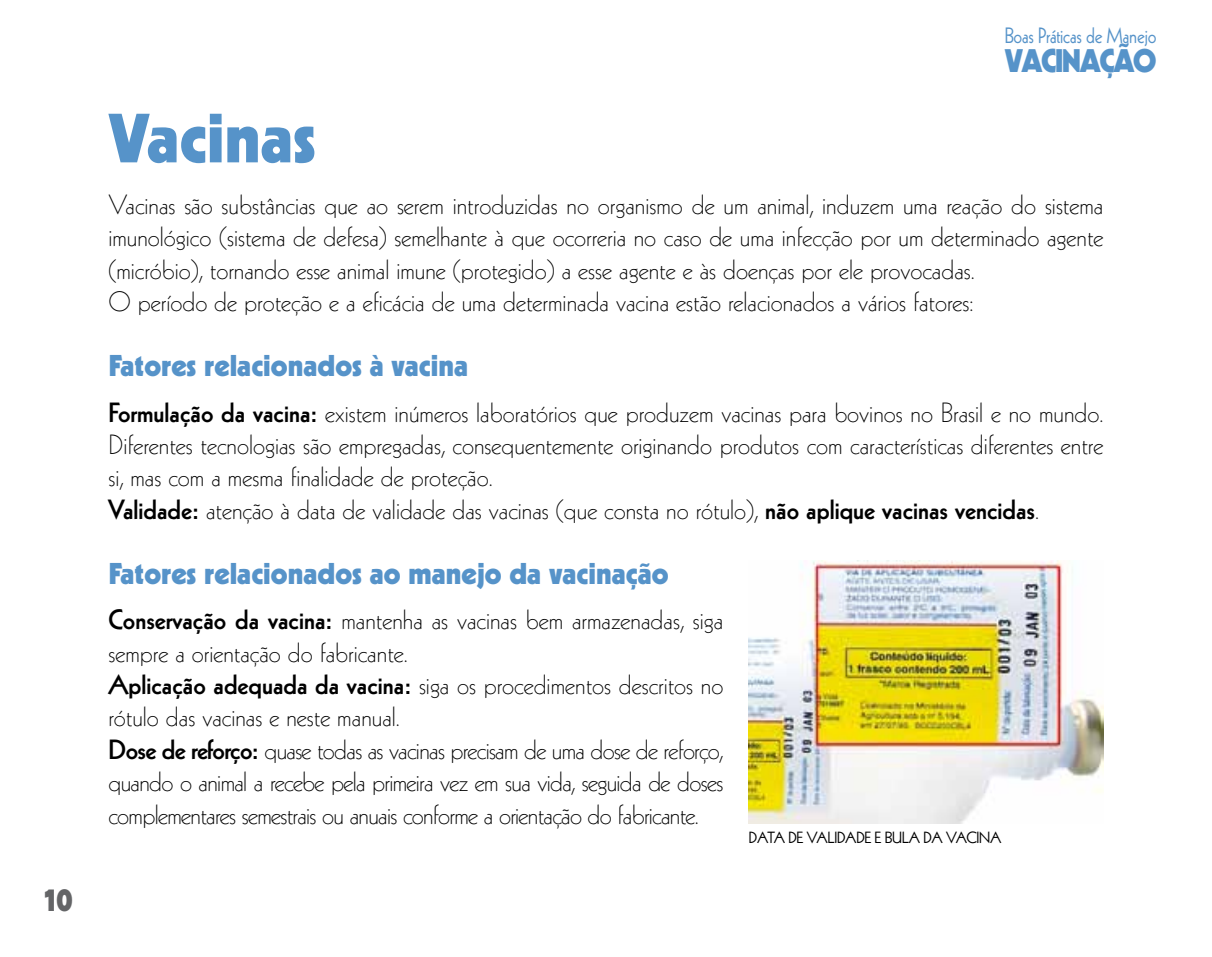
<style>
.page{position:relative;width:1212px;height:957px;background:#fff}
.page>*{position:absolute;margin:0;border:0;box-sizing:border-box;transform-origin:0 0}
.t1{font:900 67.5px "Kabel";color:#5693c9}
.t2{font:900 31.72px "Kabel";letter-spacing:-.05em;color:#5693c9;scale:.94 1}
.t3{font:900 31.5px "Kabel";color:#646567}
.t4{font:900 29.25px "Kabel";color:#5693c9}
.t5{font:300 27px/32.4px "Kabel";color:#000}
.t6{font:300 27px/32.4px "Kabel";letter-spacing:-.025em;color:#000}
.t7{font:21.6px "Kabel";letter-spacing:-.01em;color:#5693c9;scale:.88 1}
.t8{font:15.75px "Kabel";letter-spacing:-.02em;color:#000}
.s1{font-weight:800}
</style>
<div class="page">
<img style="left:749px;top:560px;width:354px;height:263px">
<p class="t3" style="left:45px;top:880px;width:29px">10</p>
<p class="t7" style="left:1005px;top:23px;width:174px">Boas Práticas de Manejo</p>
<p class="t2" style="left:1005px;top:41px;width:163px">VACINAÇÃO</p>
<h1 class="t1" style="left:108px;top:96px;width:209px">Vacinas</h1>
<p class="t5" style="left:108px;top:189px;width:997px">Vacinas são substâncias que ao serem introduzidas no organismo de um animal, induzem uma reação do sistema imunológico (sistema de defesa) semelhante à que ocorreria no caso de uma infecção por um determinado agente (micróbio), tornando esse animal imune (protegido) a esse agente e às doenças por ele provocadas.<br>O período de proteção e a eficácia de uma determinada vacina estão relacionados a vários fatores:</p>
<p class="t4" style="left:108px;top:347px;width:361px">Fatores relacionados à vacina</p>
<p class="t5" style="left:108px;top:397px;width:996px"><span class="s1">Formulação da vacina:</span> existem inúmeros laboratórios que produzem vacinas para bovinos no Brasil e no mundo.<br>Diferentes tecnologias são empregadas, consequentemente originando produtos com características diferentes entre si, mas com a mesma finalidade de proteção.<br><span class="s1">Validade:</span> atenção à data de validade das vacinas (que consta no rótulo), <span class="s1">não aplique vacinas vencidas</span>.</p>
<p class="t4" style="left:108px;top:555px;width:562px">Fatores relacionados ao manejo da vacinação</p>
<p class="t6" style="left:108px;top:604px;width:616px"><span class="s1">Conservação da vacina:</span> mantenha as vacinas bem armazenadas, siga sempre a orientação do fabricante.<br><span class="s1">Aplicação adequada da vacina:</span> siga os procedimentos descritos no rótulo das vacinas e neste manual.<br><span class="s1">Dose de reforço:</span> quase todas as vacinas precisam de uma dose de reforço, quando o animal a recebe pela primeira vez em sua vida, seguida de doses complementares semestrais ou anuais conforme a orientação do fabricante.</p>
<p class="t8" style="left:749px;top:828px;width:254px">DATA DE VALIDADE E BULA DA VACINA</p>
</div>
